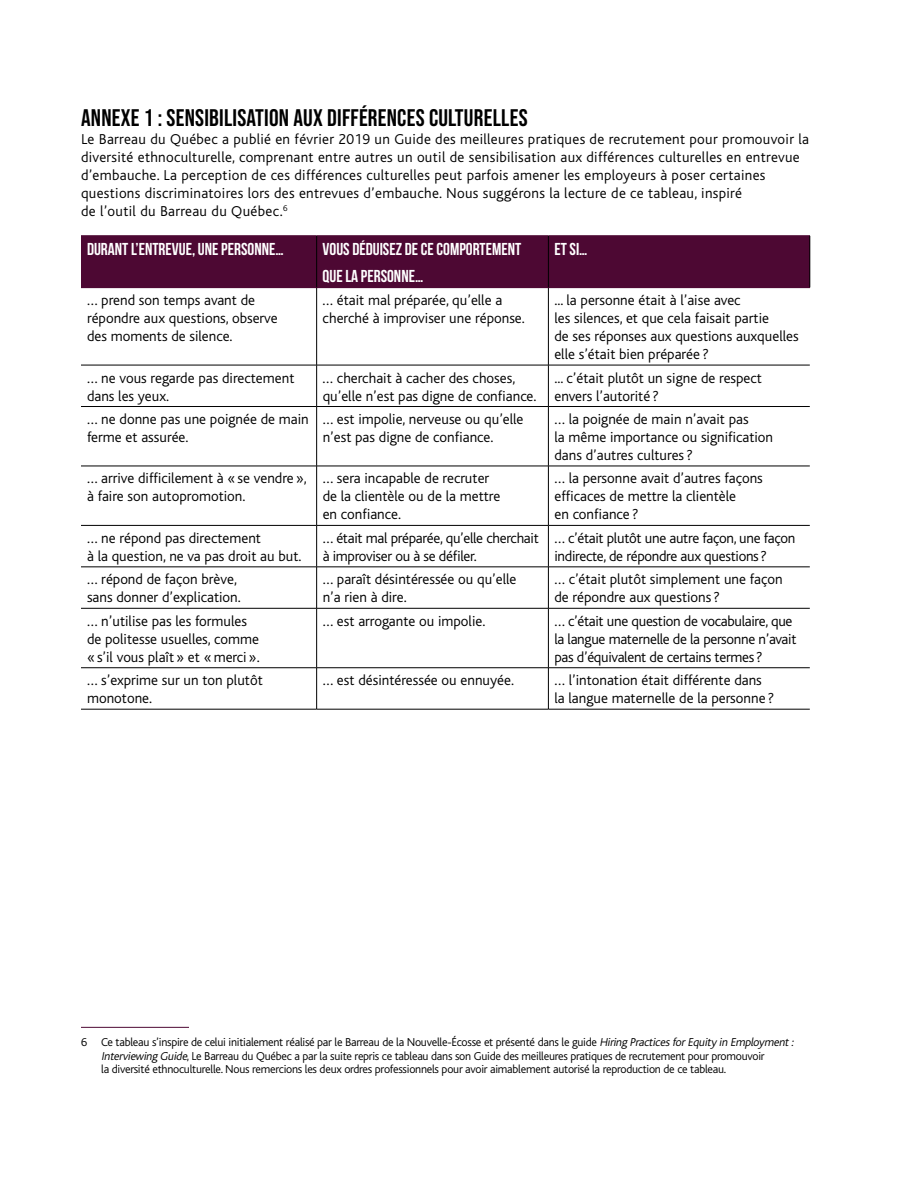
<style>
.page{position:relative;width:918px;height:1188px;background:#fff}
.page>*{position:absolute;margin:0;border:0;box-sizing:border-box;transform-origin:0 0}
.t1{font:24px "Bebas Neue";letter-spacing:.01em;color:#000}
.t2{font:700 17.25px/27px "Bebas Neue";color:#fff}
.t3{font:300 15px/18px "Bliss";color:#000}
.t4{font:300 15px/18px "Bliss";letter-spacing:.02em;color:#000}
.t5{font:300 15px/18px "Bliss";letter-spacing:-.02em;color:#000}
.t6{font:300 12px/13.5px "Bliss";letter-spacing:-.02em;color:#000}
.s1{font-style:italic}
</style>
<div class="page">
<div style="left:81px;top:236px;width:236px;height:52px;background:#4d0833"></div>
<div style="left:317px;top:236px;width:231px;height:52px;background:#4d0833"></div>
<div style="left:548px;top:236px;width:262px;height:52px;background:#4d0833"></div>
<hr style="left:81px;top:235px;width:236px;height:1px;background:#4d0833">
<hr style="left:317px;top:235px;width:231px;height:1px;background:#4d0833">
<hr style="left:548px;top:235px;width:262px;height:1px;background:#4d0833">
<hr style="left:316px;top:236px;width:1px;height:51px;background:#000">
<hr style="left:548px;top:236px;width:1px;height:51px;background:#000">
<hr style="left:810px;top:236px;width:1px;height:51px;background:#000">
<hr style="left:316px;top:288px;width:1px;height:77px;background:#000">
<hr style="left:548px;top:288px;width:1px;height:77px;background:#000">
<hr style="left:81px;top:365px;width:236px;height:1px;background:#000">
<hr style="left:317px;top:365px;width:231px;height:1px;background:#000">
<hr style="left:548px;top:365px;width:262px;height:1px;background:#000">
<hr style="left:81px;top:406px;width:236px;height:1px;background:#000">
<hr style="left:317px;top:406px;width:231px;height:1px;background:#000">
<hr style="left:548px;top:406px;width:262px;height:1px;background:#000">
<hr style="left:81px;top:466px;width:236px;height:1px;background:#000">
<hr style="left:317px;top:466px;width:231px;height:1px;background:#000">
<hr style="left:548px;top:466px;width:262px;height:1px;background:#000">
<hr style="left:81px;top:525px;width:236px;height:1px;background:#000">
<hr style="left:317px;top:525px;width:231px;height:1px;background:#000">
<hr style="left:548px;top:525px;width:262px;height:1px;background:#000">
<hr style="left:81px;top:567px;width:236px;height:1px;background:#000">
<hr style="left:317px;top:567px;width:231px;height:1px;background:#000">
<hr style="left:548px;top:567px;width:262px;height:1px;background:#000">
<hr style="left:81px;top:608px;width:236px;height:1px;background:#000">
<hr style="left:317px;top:608px;width:231px;height:1px;background:#000">
<hr style="left:548px;top:608px;width:262px;height:1px;background:#000">
<hr style="left:81px;top:667px;width:236px;height:1px;background:#000">
<hr style="left:317px;top:667px;width:231px;height:1px;background:#000">
<hr style="left:548px;top:667px;width:262px;height:1px;background:#000">
<hr style="left:81px;top:709px;width:236px;height:1px;background:#000">
<hr style="left:317px;top:709px;width:231px;height:1px;background:#000">
<hr style="left:548px;top:709px;width:262px;height:1px;background:#000">
<hr style="left:316px;top:365px;width:1px;height:41px;background:#000">
<hr style="left:548px;top:365px;width:1px;height:41px;background:#000">
<hr style="left:316px;top:407px;width:1px;height:59px;background:#000">
<hr style="left:548px;top:407px;width:1px;height:59px;background:#000">
<hr style="left:316px;top:466px;width:1px;height:59px;background:#000">
<hr style="left:548px;top:466px;width:1px;height:59px;background:#000">
<hr style="left:316px;top:526px;width:1px;height:41px;background:#000">
<hr style="left:548px;top:526px;width:1px;height:41px;background:#000">
<hr style="left:316px;top:567px;width:1px;height:41px;background:#000">
<hr style="left:548px;top:567px;width:1px;height:41px;background:#000">
<hr style="left:316px;top:608px;width:1px;height:60px;background:#000">
<hr style="left:548px;top:608px;width:1px;height:60px;background:#000">
<hr style="left:316px;top:668px;width:1px;height:41px;background:#000">
<hr style="left:548px;top:668px;width:1px;height:41px;background:#000">
<hr style="left:81px;top:1027px;width:108px;height:1px;background:#4d0833">
<h3 class="t1" style="left:81px;top:104px;width:448px">ANNEXE˜1˜: SENSIBILISATION AUX DIFFÉRENCES CULTURELLES</h3>
<p class="t4" style="left:81px;top:130px;width:729px">Le Barreau du Québec a publié en février 2019 un Guide des meilleures pratiques de recrutement pour promouvoir la diversité ethnoculturelle, comprenant entre autres un outil de sensibilisation aux différences culturelles en entrevue d’embauche. La perception de ces différences culturelles peut parfois amener les employeurs à poser certaines questions discriminatoires lors des entrevues d’embauche. Nous suggérons la lecture de ce tableau, inspiré<br>de l’outil du Barreau du Québec.<sup>6</sup></p>
<p class="t2" style="left:87px;top:235px;width:198px">DURANT L’ENTREVUE, UNE PERSONNE…</p>
<p class="t2" style="left:323px;top:235px;width:200px">VOUS DÉDUISEZ DE CE COMPORTEMENT<br>QUE LA PERSONNE…</p>
<p class="t2" style="left:554px;top:235px;width:35px">ET SI…</p>
<p class="t3" style="left:87px;top:291px;width:192px">… prend son temps avant de répondre aux questions, observe des moments de silence.</p>
<p class="t3" style="left:323px;top:291px;width:204px">… était mal préparée, qu’elle a cherché à improviser une réponse.</p>
<p class="t3" style="left:554px;top:291px;width:246px">... la personne était à l’aise avec<br>les silences, et que cela faisait partie<br>de ses réponses aux questions auxquelles elle s’était bien préparée ?</p>
<p class="t3" style="left:87px;top:369px;width:209px">… ne vous regarde pas directement dans les yeux.</p>
<p class="t3" style="left:323px;top:369px;width:215px">… cherchait à cacher des choses, qu’elle n’est pas digne de confiance.</p>
<p class="t3" style="left:554px;top:369px;width:209px">... c’était plutôt un signe de respect envers l’autorité ?</p>
<p class="t3" style="left:87px;top:410px;width:223px">… ne donne pas une poignée de main ferme et assurée.</p>
<p class="t3" style="left:323px;top:410px;width:202px">… est impolie, nerveuse ou qu’elle n’est pas digne de confiance.</p>
<p class="t3" style="left:554px;top:410px;width:220px">… la poignée de main n’avait pas<br>la même importance ou signification dans d’autres cultures ?</p>
<p class="t3" style="left:87px;top:470px;width:221px">… arrive difficilement à « se vendre », à faire son autopromotion.</p>
<p class="t3" style="left:323px;top:470px;width:179px">… sera incapable de recruter de la clientèle ou de la mettre en confiance.</p>
<p class="t3" style="left:554px;top:470px;width:210px">… la personne avait d’autres façons efficaces de mettre la clientèle<br>en confiance ?</p>
<p class="t3" style="left:87px;top:529px;width:216px">… ne répond pas directement<br>à la question, ne va pas droit au but.</p>
<p class="t5" style="left:323px;top:529px;width:218px">… était mal préparée, qu’elle cherchait à improviser ou à se défiler.</p>
<p class="t5" style="left:554px;top:529px;width:243px">… c’était plutôt une autre façon, une façon indirecte, de répondre aux questions ?</p>
<p class="t3" style="left:87px;top:571px;width:155px">… répond de façon brève, sans donner d’explication.</p>
<p class="t3" style="left:323px;top:571px;width:195px">… paraît désintéressée ou qu’elle n’a rien à dire.</p>
<p class="t3" style="left:554px;top:571px;width:230px">… c’était plutôt simplement une façon de répondre aux questions ?</p>
<p class="t3" style="left:87px;top:612px;width:174px">… n’utilise pas les formules de politesse usuelles, comme « s’il vous plaît » et « merci ».</p>
<p class="t3" style="left:323px;top:612px;width:164px">… est arrogante ou impolie.</p>
<p class="t5" style="left:554px;top:612px;width:244px">… c’était une question de vocabulaire, que la langue maternelle de la personne n’avait pas d’équivalent de certains termes ?</p>
<p class="t3" style="left:87px;top:672px;width:177px">… s’exprime sur un ton plutôt monotone.</p>
<p class="t3" style="left:323px;top:672px;width:193px">… est désintéressée ou ennuyée.</p>
<p class="t3" style="left:554px;top:672px;width:221px">… l’intonation était différente dans la langue maternelle de la personne ?</p>
<p class="t6" style="left:101px;top:1036px;width:696px;text-indent:-20px">6 Ce tableau s’inspire de celui initialement réalisé par le Barreau de la Nouvelle-Écosse et présenté dans le guide <span class="s1">Hiring PracticesforEquity in Employment:<br>Interviewing Guide</span>, Le Barreau du Québec a par la suite repris ce tableau dans son Guide des meilleures pratiques de recrutement pour promouvoir<br>la diversité ethnoculturelle. Nous remercions les deux ordres professionnels pour avoir aimablement autorisé la reproduction de ce tableau.</p>
</div>
